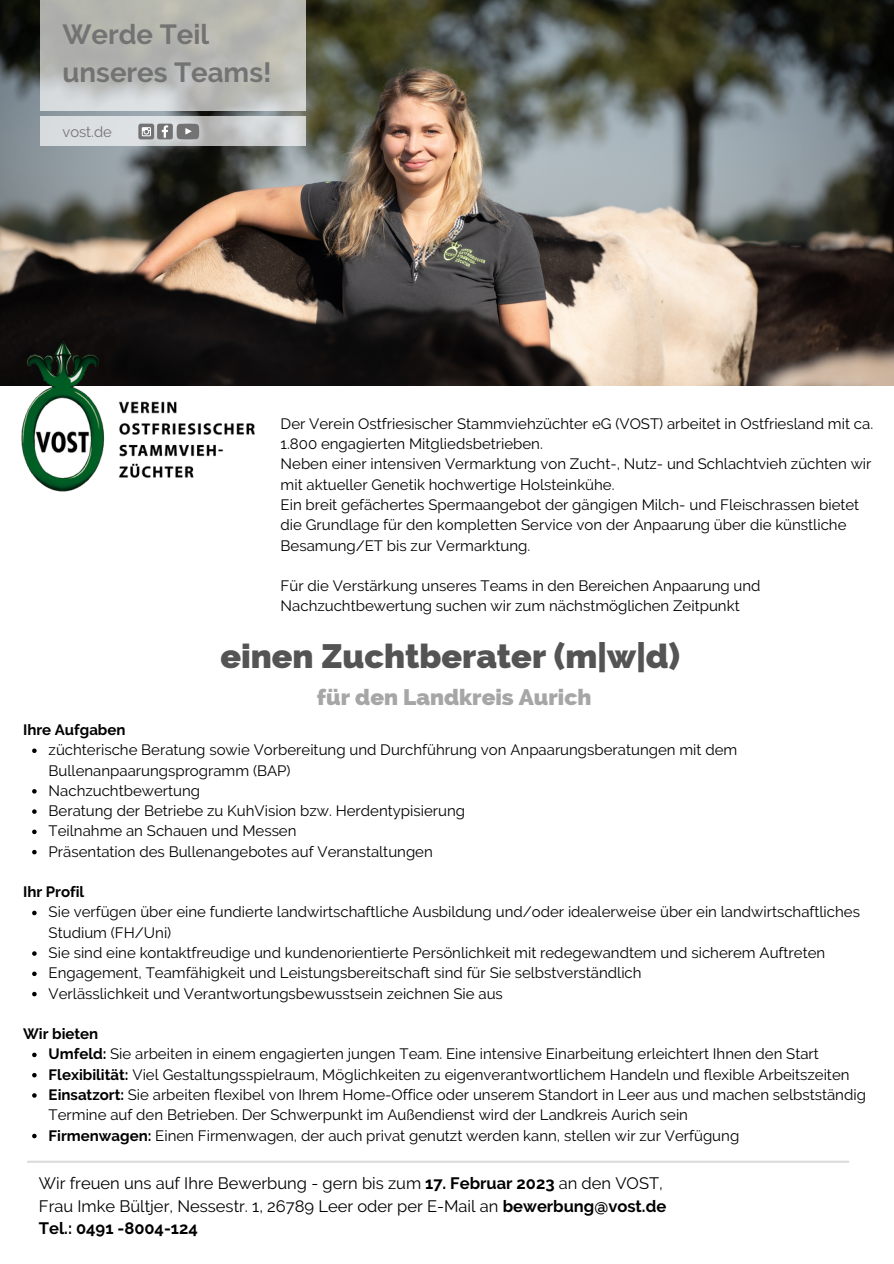
<style>
.page{position:relative;width:894px;height:1264px;background:#fff}
.page>*{position:absolute;margin:0;border:0;box-sizing:border-box;transform-origin:0 0}
.t1{font:800 33.9px "Raleway";color:#545454}
.t2{font:700 27.6px/38.2px "Raleway";color:#737373}
.t3{font:800 22.5px "Raleway";color:#a6a6a6}
.t4{font:16.5px/22.5px "Raleway";color:#000}
.t5{font:15px/20.2px "Raleway";color:#000}
.t6{font:700 15px "Raleway";color:#000}
.t7{font:14.7px "Raleway";color:#737373}
.s1{font-weight:700}
</style>
<div class="page">
<img style="left:0;top:0;width:893px;height:385px">
<img style="left:0;top:310px;width:254px;height:182px">
<svg style="left:41px;top:0;width:265px;height:111px;background:#babbb6"></svg>
<svg style="left:41px;top:117px;width:265px;height:29px;background:#d0d3d5"></svg>
<svg style="left:157px;top:124px;width:42px;height:15px"></svg>
<svg style="left:138px;top:124px;width:16px;height:15px"></svg>
<svg style="left:142px;top:127px;width:9px;height:9px"></svg>
<svg style="left:32px;top:748px;width:5px;height:5px"></svg>
<svg style="left:32px;top:789px;width:5px;height:4px"></svg>
<svg style="left:32px;top:809px;width:5px;height:4px"></svg>
<svg style="left:32px;top:829px;width:5px;height:5px"></svg>
<svg style="left:32px;top:849px;width:5px;height:5px"></svg>
<svg style="left:32px;top:910px;width:5px;height:5px"></svg>
<svg style="left:32px;top:951px;width:5px;height:4px"></svg>
<svg style="left:32px;top:971px;width:5px;height:5px"></svg>
<svg style="left:32px;top:991px;width:5px;height:5px"></svg>
<svg style="left:32px;top:1052px;width:5px;height:5px"></svg>
<svg style="left:32px;top:1073px;width:5px;height:4px"></svg>
<svg style="left:32px;top:1093px;width:5px;height:4px"></svg>
<svg style="left:32px;top:1133px;width:5px;height:5px"></svg>
<hr style="left:28px;top:1160px;width:820px;height:2px;background:#000">
<h2 class="t2" style="left:62px;top:15px;width:210px">Werde Teil unseres Teams!</h2>
<p class="t7" style="left:62px;top:123px;width:51px">vost.de</p>
<p class="t5" style="left:280px;top:413px;width:594px">Der Verein Ostfriesischer Stammviehzüchter eG (VOST) arbeitet in Ostfriesland mit ca.<br>1.800 engagierten Mitgliedsbetrieben.<br>Neben einer intensiven Vermarktung von Zucht-, Nutz- und Schlachtvieh züchten wir mit aktueller Genetik hochwertige Holsteinkühe.<br>Ein breit gefächertes Spermaangebot der gängigen Milch- und Fleischrassen bietet die Grundlage für den kompletten Service von der Anpaarung über die künstliche Besamung/ET bis zur Vermarktung.</p>
<p class="t5" style="left:280px;top:575px;width:481px">Für die Verstärkung unseres Teams in den Bereichen Anpaarung und<br>Nachzuchtbewertung suchen wir zum nächstmöglichen Zeitpunkt</p>
<h1 class="t1" style="left:220px;top:636px;width:461px">einen Zuchtberater (m|w|d)</h1>
<h3 class="t3" style="left:317px;top:683px;width:276px">für den Landkreis Aurich</h3>
<p class="t5" style="left:49px;top:739px;width:690px">züchterische Beratung sowie Vorbereitung und Durchführung von Anpaarungsberatungen mit dem Bullenanpaarungsprogramm (BAP)<br>Nachzuchtbewertung<br>Beratung der Betriebe zu KuhVision bzw. Herdentypisierung<br>Teilnahme an Schauen und Messen<br>Präsentation des Bullenangebotes auf Veranstaltungen</p>
<p class="t6" style="left:23px;top:721px;width:104px">Ihre Aufgaben</p>
<p class="t6" style="left:23px;top:883px;width:63px">Ihr Profil</p>
<p class="t5" style="left:49px;top:902px;width:812px">Sie verfügen über eine fundierte landwirtschaftliche Ausbildung und/oder idealerweise über ein landwirtschaftliches Studium (FH/Uni)<br>Sie sind eine kontaktfreudige und kundenorientierte Persönlichkeit mit redegewandtem und sicherem Auftreten Engagement, Teamfähigkeit und Leistungsbereitschaft sind für Sie selbstverständlich<br>Verlässlichkeit und Verantwortungsbewusstsein zeichnen Sie aus</p>
<p class="t6" style="left:23px;top:1025px;width:77px">Wir bieten</p>
<p class="t5" style="left:49px;top:1043px;width:818px"><span class="s1">Umfeld:</span> Sie arbeiten in einem engagierten jungen Team. Eine intensive Einarbeitung erleichtert Ihnen den Start <span class="s1">Flexibilität:</span> Viel Gestaltungsspielraum, Möglichkeiten zu eigenverantwortlichem Handeln und flexible Arbeitszeiten <span class="s1">Einsatzort:</span> Sie arbeiten flexibel von Ihrem Home-Office oder unserem Standort in Leer aus und machen selbstständig Termine auf den Betrieben. Der Schwerpunkt im Außendienst wird der Landkreis Aurich sein<br><span class="s1">Firmenwagen:</span> Einen Firmenwagen, der auch privat genutzt werden kann, stellen wir zur Verfügung</p>
<p class="t4" style="left:39px;top:1172px;width:628px">Wir freuen uns auf Ihre Bewerbung - gern bis zum <span class="s1">17. Februar 2023</span> an den VOST,<br>Frau Imke Bültjer, Nessestr. 1, 26789 Leer oder per E-Mail an <span class="s1">bewerbung@vost.de<br>Tel.: 0491 -8004-124</span></p>
</div>
